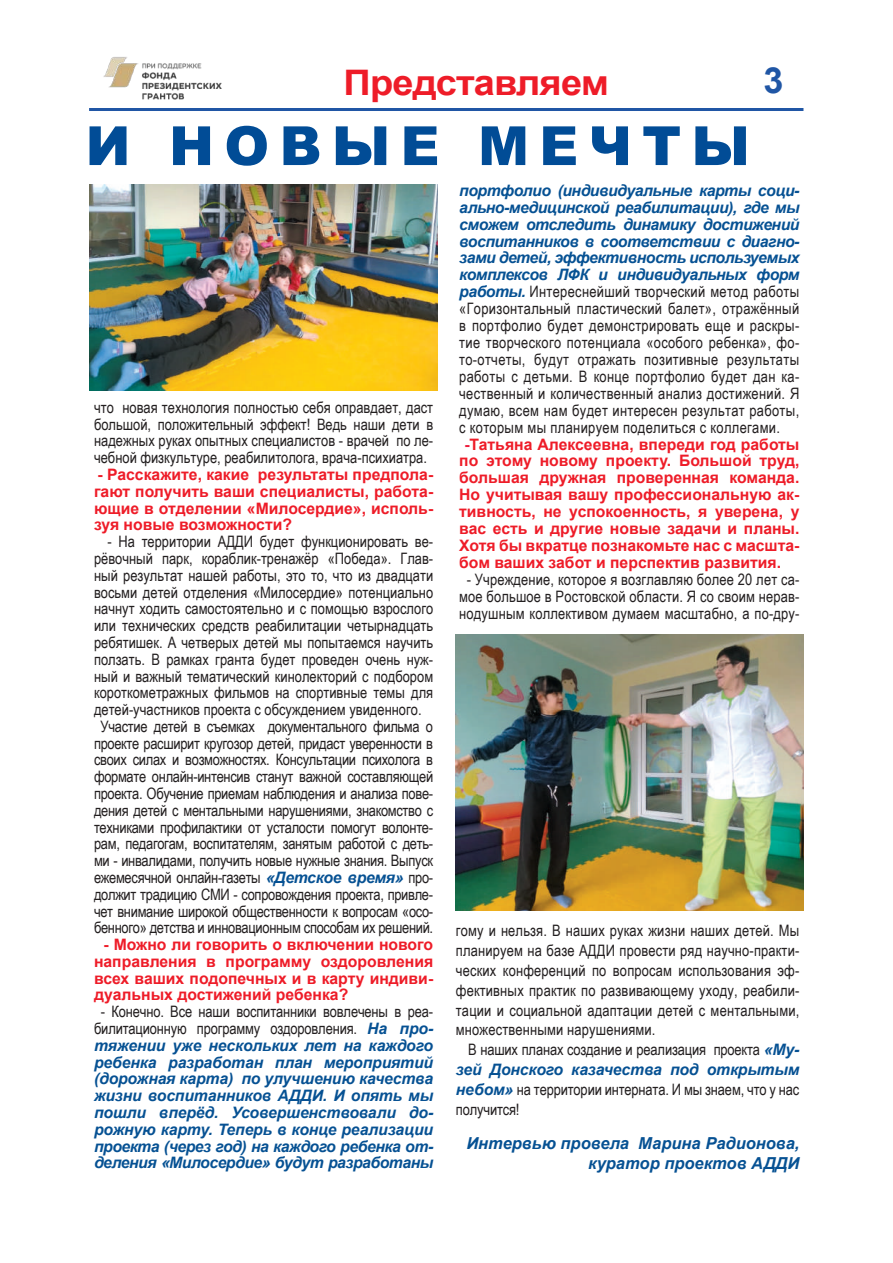
<style>
.page{position:relative;width:893px;height:1263px;background:#fff}
.page>*{position:absolute;margin:0;border:0;box-sizing:border-box;transform-origin:0 0}
.t1{font:900 54px "Arial";letter-spacing:.19em;color:#014c96}
.t2{font:700 36px "Arial";color:#2056a5}
.t3{font:700 35.25px "Arial";letter-spacing:-.02em;color:#ee1c28;scale:1.08 1}
.t4{font:italic 700 16.5px/20px "Arial";color:#065193;text-align:right}
.t5{font:15.75px/17px "Arial Narrow";color:#231f20;text-align:justify}
.t6{font:15.75px "Arial Narrow";letter-spacing:-.02em;color:#231f20}
.t7{font:700 15.75px/17px "Arial";color:#ee1c28;text-align:justify}
.t8{font:italic 700 15.75px/16.8px "Arial";letter-spacing:-.03em;color:#065193;text-align:justify}
.t9{font:italic 700 15.75px "Arial";letter-spacing:-.01em;color:#065193}
.s1{font-family:"Arial";font-weight:700;font-style:italic;color:#065193}
.s2{color:#ed1a3b}
</style>
<div class="page">
<hr style="left:89px;top:108px;width:714px;height:3px;background:#2056a5">
<img style="left:103px;top:57px;width:119px;height:43px">
<img style="left:455px;top:635px;width:349px;height:275px">
<img style="left:90px;top:185px;width:347px;height:205px">
<h3 class="t3" style="left:344px;top:59px;width:247px">Представляем</h3>
<h2 class="t2" style="left:763px;top:57px;width:22px">3</h2>
<h1 class="t1" style="left:86px;top:107px;width:666px">И НОВЫЕ МЕЧТЫ</h1>
<p class="t5" style="left:94px;top:398px;width:341px">что новая технология полностью себя оправдает, даст большой, положительный эффект! Ведь наши дети в надежных руках опытных специалистов - врачей по ле&shy;чебной физкультуре, реабилитолога, врача-психиатра.</p>
<p class="t7" style="left:94px;top:467px;width:341px">- Расскажите, какие результаты предпола&shy;гают получить ваши специалисты, работа&shy;ющие в отделении «Милосердие», исполь&shy;зуя новые возможности?</p>
<p class="t5" style="left:107px;top:533px;width:327px">- На территории АДДИ будет функционировать ве-</p>
<p class="t5" style="left:94px;top:549px;width:341px">рёвочный парк, кораблик-тренажёр «Победа». Глав-</p>
<p class="t5" style="left:94px;top:566px;width:341px">ный результат нашей работы, это то, что из двадцати</p>
<p class="t5" style="left:94px;top:583px;width:341px">восьми детей отделения «Милосердие» потенциально</p>
<p class="t5" style="left:94px;top:600px;width:341px">начнут ходить самостоятельно и с помощью взрослого</p>
<p class="t5" style="left:94px;top:616px;width:341px">или технических средств реабилитации четырнадцать</p>
<p class="t5" style="left:94px;top:633px;width:341px">ребятишек. А четверых детей мы попытаемся научить</p>
<p class="t5" style="left:94px;top:650px;width:341px">ползать. В рамках гранта будет проведен очень нуж-</p>
<p class="t5" style="left:94px;top:667px;width:341px">ный и важный тематический кинолекторий с подбором</p>
<p class="t5" style="left:94px;top:684px;width:341px">короткометражных фильмов на спортивные темы для</p>
<p class="t5" style="left:94px;top:700px;width:329px">детей-участников проекта с обсуждением увиденного.</p>
<p class="t6" style="left:101px;top:715px;width:334px">Участие детей в съемках документального фильма о</p>
<p class="t6" style="left:94px;top:731px;width:341px">проекте расширит кругозор детей, придаст уверенности в</p>
<p class="t6" style="left:94px;top:748px;width:341px">своих силах и возможностях. Консультации психолога в</p>
<p class="t6" style="left:94px;top:765px;width:341px">формате онлайн-интенсив станут важной составляющей</p>
<p class="t6" style="left:94px;top:782px;width:341px">проекта. Обучение приемам наблюдения и анализа пове-</p>
<p class="t6" style="left:94px;top:799px;width:341px">дения детей с ментальными нарушениями, знакомство с</p>
<p class="t6" style="left:94px;top:815px;width:341px">техниками профилактики от усталости помогут волонте-</p>
<p class="t6" style="left:94px;top:832px;width:341px">рам, педагогам, воспитателям, занятым работой с деть-</p>
<p class="t6" style="left:94px;top:849px;width:341px">ми - инвалидами, получить новые нужные знания. Выпуск</p>
<p class="t6" style="left:94px;top:866px;width:341px">ежемесячной онлайн-газеты <span class="s1">«Детское время»</span> про-</p>
<p class="t6" style="left:94px;top:883px;width:341px">должит традицию СМИ - сопровождения проекта, привле-</p>
<p class="t6" style="left:94px;top:899px;width:341px">чет внимание широкой общественности к вопросам «осо-</p>
<p class="t6" style="left:94px;top:916px;width:341px">бенного» детства и инновационным способам их решений.</p>
<p class="t7" style="left:94px;top:937px;width:341px;text-indent:10px">- Можно ли говорить о включении нового направления в программу оздоровления всех ваших подопечных и в карту индиви&shy;дуальных достижений ребенка?</p>
<p class="t5" style="left:94px;top:1003px;width:341px;text-align:center">- Конечно. Все наши воспитанники вовлечены в реа&shy;билитационную программу оздоровления. <span class="s1">На про-</span></p>
<p class="t8" style="left:94px;top:1037px;width:341px">тяжении уже нескольких лет на каждого ребенка разработан план мероприятий (дорожная карта) по улучшению качества жизни воспитанников АДДИ. И опять мы пошли вперёд. Усовершенствовали до&shy;рожную карту. Теперь в конце реализации проекта (через год) на каждого ребенка от&shy;деления «Милосердие» будут разработаны</p>
<p class="t8" style="left:459px;top:182px;width:342px">портфолио (индивидуальные карты соци&shy;ально-медицинской реабилитации), где мы сможем отследить динамику достижений воспитанников в соответствии с диагно&shy;зами детей, эффективность используемых комплексов ЛФК и индивидуальных форм</p>
<p class="t5" style="left:459px;top:283px;width:342px"><span class="s1">работы.</span> Интереснейший творческий метод работы «Горизонтальный пластический балет», отражённый в портфолио будет демонстрировать еще и раскры&shy;тие творческого потенциала «особого ребенка», фо&shy;то-отчеты, будут отражать позитивные результаты работы с детьми. В конце портфолио будет дан ка&shy;чественный и количественный анализ достижений. Я думаю, всем нам будет интересен результат работы, с которым мы планируем поделиться с коллегами.</p>
<p class="t7" style="left:459px;top:436px;width:342px;text-indent:5px"><span class="s2">-</span>Татьяна Алексеевна, впереди год работы по этому новому проекту. Большой труд, большая дружная проверенная команда.<br>Но учитывая вашу профессиональную ак&shy;тивность, не успокоенность, я уверена, у вас есть и другие новые задачи и планы.<br>Хотя бы вкратце познакомьте нас с масшта&shy;бом ваших забот и перспектив развития.</p>
<p class="t5" style="left:459px;top:570px;width:342px;text-align:center">- Учреждение, которое я возглавляю более 20 лет са&shy;мое большое в Ростовской области. Я со своим нерав&shy;нодушным коллективом думаем масштабно, а по-дру-</p>
<p class="t5" style="left:456px;top:920px;width:345px;line-height:19.8px">гому и нельзя. В наших руках жизни наших детей. Мы планируем на базе АДДИ провести ряд научно-практи&shy;ческих конференций по вопросам использования эф&shy;фективных практик по развивающему уходу, реабили&shy;тации и социальной адаптации детей с ментальными, множественными нарушениями.</p>
<p class="t5" style="left:468px;top:1040px;width:333px">В наших планах создание и реализация проекта <span class="s1">«Му-</span></p>
<p class="t9" style="left:456px;top:1059px;width:345px">зей Донского казачества под открытым</p>
<p class="t5" style="left:456px;top:1079px;width:345px;line-height:19.8px"><span class="s1">небом»</span> на территории интерната. И мы знаем, что у нас получится!</p>
<p class="t4" style="left:466px;top:1134px;width:335px">Интервью провела Марина Радионова, куратор проектов АДДИ</p>
</div>
